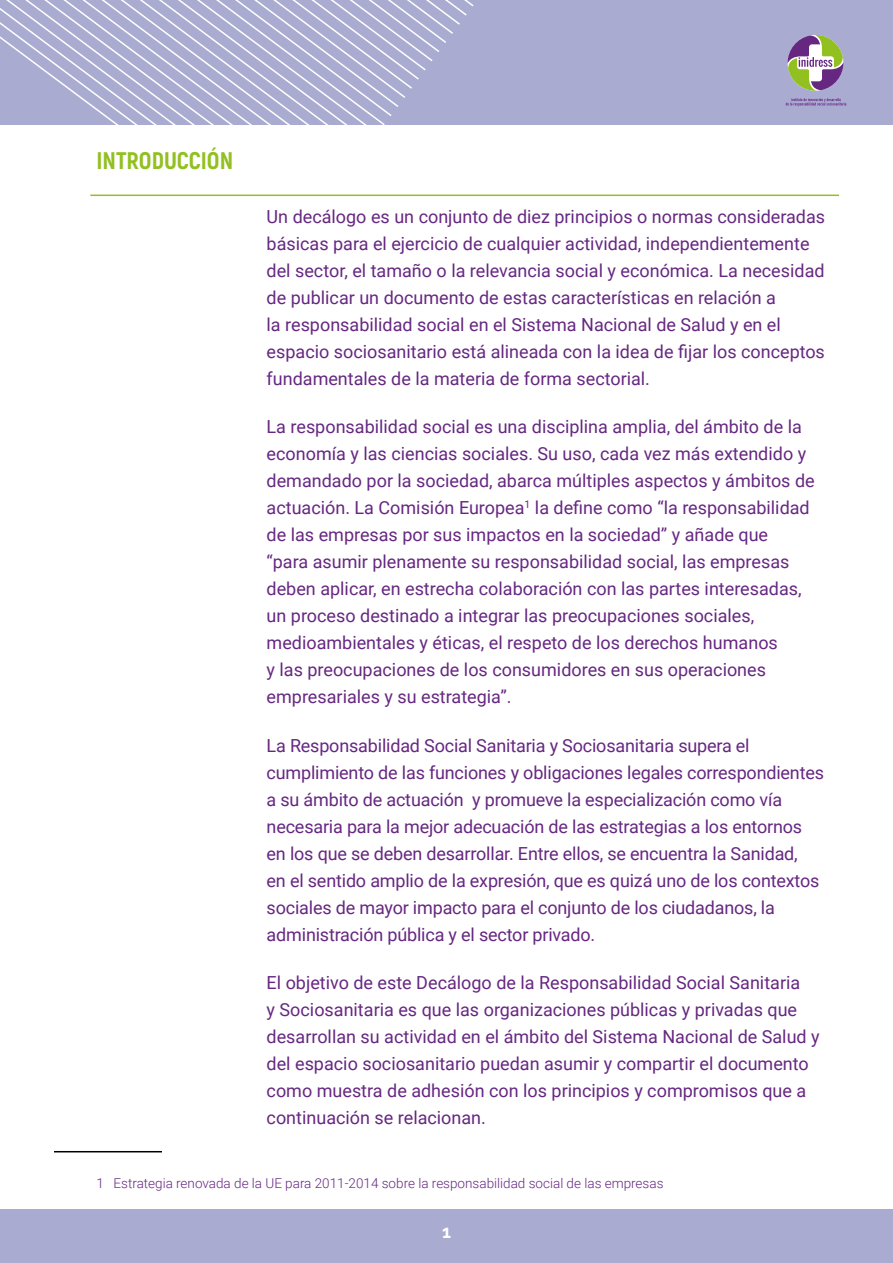
<style>
.page{position:relative;width:893px;height:1263px;background:#fff}
.page>*{position:absolute;margin:0;border:0;box-sizing:border-box;transform-origin:0 0}
.t1{font:800 24px "Akrobat";color:#92c020}
.t2{font:18px/27px "Roboto";color:#662781}
.t3{font:700 18px "Raleway";color:#fff}
.t4{font:300 13.5px "Roboto";color:#662781}
</style>
<div class="page">
<div style="left:0;top:0;width:893px;height:125px;background:#aaabd1"></div>
<svg style="left:0;top:0;width:474px;height:125px"></svg>
<div style="left:0;top:1209px;width:893px;height:54px;background:#aaabd1"></div>
<svg style="left:787px;top:35px;width:56px;height:56px"></svg>
<svg style="left:786px;top:98px;width:60px;height:8px"></svg>
<hr style="left:90px;top:195px;width:749px;height:1px;background:#92c020">
<hr style="left:54px;top:1151px;width:108px;height:1px;background:#000">
<h1 class="t1" style="left:97px;top:145px;width:138px">INTRODUCCIÓN</h1>
<p class="t2" style="left:267px;top:202px;width:560px">Un decálogo es un conjunto de diez principios o normas consideradas básicas para el ejercicio de cualquier actividad, independientemente del sector, el tamaño o la relevancia social y económica. La necesidad de publicar un documento de estas características en relación a<br>la responsabilidad social en el Sistema Nacional de Salud y en el espacio sociosanitario está alineada con la idea de fijar los conceptos fundamentales de la materia de forma sectorial.</p>
<p class="t2" style="left:267px;top:413px;width:550px">La responsabilidad social es una disciplina amplia, del ámbito de la economía y las ciencias sociales. Su uso, cada vez más extendido y demandado por la sociedad, abarca múltiples aspectos y ámbitos de actuación. La Comisión Europea<sup>1</sup> la define como “la responsabilidad de las empresas por sus impactos en la sociedad” y añade que<br>“para asumir plenamente su responsabilidad social, las empresas deben aplicar, en estrecha colaboración con las partes interesadas, un proceso destinado a integrar las preocupaciones sociales, medioambientales y éticas, el respeto de los derechos humanos<br>y las preocupaciones de los consumidores en sus operaciones empresariales y su estrategia”.</p>
<p class="t2" style="left:267px;top:731px;width:559px">La Responsabilidad Social Sanitaria y Sociosanitaria supera el cumplimiento de las funciones y obligaciones legales correspondientes a su ámbito de actuación y promueve la especialización como vía necesaria para la mejor adecuación de las estrategias a los entornos en los que se deben desarrollar. Entre ellos, se encuentra la Sanidad,<br>en el sentido amplio de la expresión, que es quizá uno de los contextos sociales de mayor impacto para el conjunto de los ciudadanos, la administración pública y el sector privado.</p>
<p class="t2" style="left:267px;top:968px;width:555px">El objetivo de este Decálogo de la Responsabilidad Social Sanitaria<br>y Sociosanitaria es que las organizaciones públicas y privadas que desarrollan su actividad en el ámbito del Sistema Nacional de Salud y del espacio sociosanitario puedan asumir y compartir el documento como muestra de adhesión con los principios y compromisos que a continuación se relacionan.</p>
<p class="t4" style="left:97px;top:1173px;width:568px">1 Estrategia renovada de la UE para 2011-2014 sobre la responsabilidad social de las empresas</p>
<p class="t3" style="left:442px;top:1221px;width:10px">1</p>
</div>
